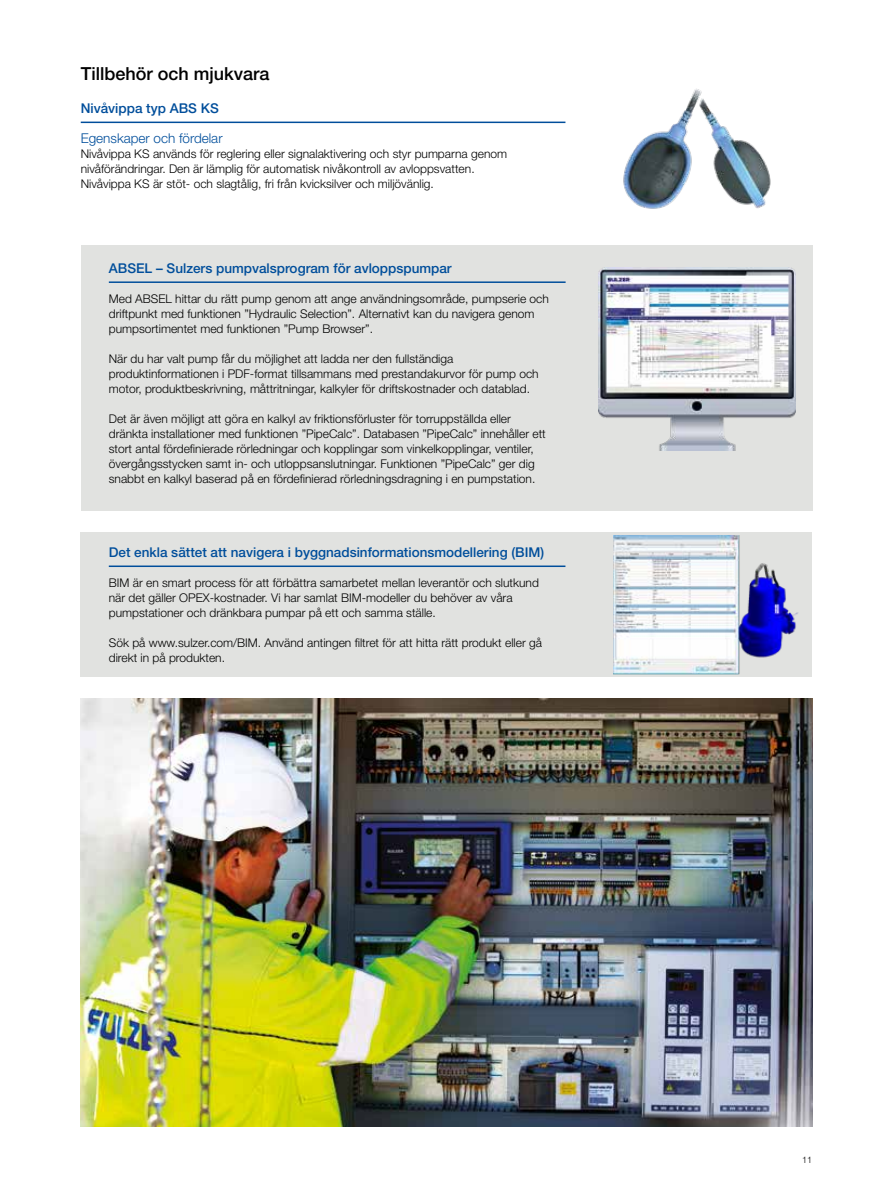
<style>
.page{position:relative;width:893px;height:1191px;background:#fff}
.page>*{position:absolute;margin:0;border:0;box-sizing:border-box;transform-origin:0 0}
.t1{font:500 18px "Helvetica Neue LT Pro";color:#000}
.t2{font:500 13.5px "Helvetica Neue LT Pro";color:#004e9b}
.t3{font:300 13.5px "Helvetica Neue LT Pro";color:#004e9b}
.t4{font:300 12px/15px "Helvetica Neue LT Pro";color:#000}
.t5{font:300 9px "Helvetica Neue LT Pro";color:#000}
</style>
<div class="page">
<div style="left:81px;top:245px;width:731px;height:265px;background:#e1e2e0"></div>
<hr style="left:81px;top:122px;width:484px;height:1px;background:#004e9b">
<img style="left:623px;top:88px;width:148px;height:121px">
<hr style="left:109px;top:281px;width:457px;height:2px;background:#004e9b">
<img style="left:599px;top:268px;width:196px;height:182px">
<div style="left:81px;top:532px;width:731px;height:145px;background:#e1e2e0"></div>
<hr style="left:109px;top:565px;width:456px;height:2px;background:#004e9b">
<img style="left:81px;top:698px;width:731px;height:428px">
<img style="left:613px;top:536px;width:185px;height:139px">
<h1 class="t1" style="left:81px;top:63px;width:190px">Tillbehör och mjukvara</h1>
<p class="t2" style="left:81px;top:100px;width:140px">Nivåvippa typ ABS KS</p>
<p class="t3" style="left:81px;top:130px;width:143px">Egenskaper och fördelar</p>
<p class="t4" style="left:81px;top:146px;width:428px">Nivåvippa KS används för reglering eller signalaktivering och styr pumparna genom nivåförändringar. Den är lämplig för automatisk nivåkontroll av avloppsvatten.<br>Nivåvippa KS är stöt- och slagtålig, fri från kvicksilver och miljövänlig.</p>
<p class="t2" style="left:109px;top:260px;width:344px">ABSEL – Sulzers pumpvalsprogram för avloppspumpar</p>
<p class="t4" style="left:109px;top:291px;width:442px">Med ABSEL hittar du rätt pump genom att ange användningsområde, pumpserie och driftpunkt med funktionen ”Hydraulic Selection”. Alternativt kan du navigera genom pumpsortimentet med funktionen ”Pump Browser”.</p>
<p class="t4" style="left:109px;top:351px;width:431px">När du har valt pump får du möjlighet att ladda ner den fullständiga produktinformationen i PDF-format tillsammans med prestandakurvor för pump och motor, produktbeskrivning, måttritningar, kalkyler för driftskostnader och datablad.</p>
<p class="t4" style="left:109px;top:411px;width:438px">Det är även möjligt att göra en kalkyl av friktionsförluster för torruppställda eller dränkta installationer med funktionen ”PipeCalc”. Databasen ”PipeCalc” innehåller ett stort antal fördefinierade rörledningar och kopplingar som vinkelkopplingar, ventiler, övergångsstycken samt in- och utloppsanslutningar. Funktionen ”PipeCalc” ger dig snabbt en kalkyl baserad på en fördefinierad rörledningsdragning i en pumpstation.</p>
<p class="t2" style="left:109px;top:544px;width:437px">Det enkla sättet att navigera i byggnadsinformationsmodellering (BIM)</p>
<p class="t4" style="left:109px;top:575px;width:432px">BIM är en smart process för att förbättra samarbetet mellan leverantör och slutkund när det gäller OPEX-kostnader. Vi har samlat BIM-modeller du behöver av våra pumpstationer och dränkbara pumpar på ett och samma ställe.</p>
<p class="t4" style="left:109px;top:635px;width:435px">Sök på www.sulzer.com/BIM. Använd antingen filtret för att hitta rätt produkt eller gå direkt in på produkten.</p>
<p class="t5" style="left:802px;top:1154px;width:12px">11</p>
</div>
